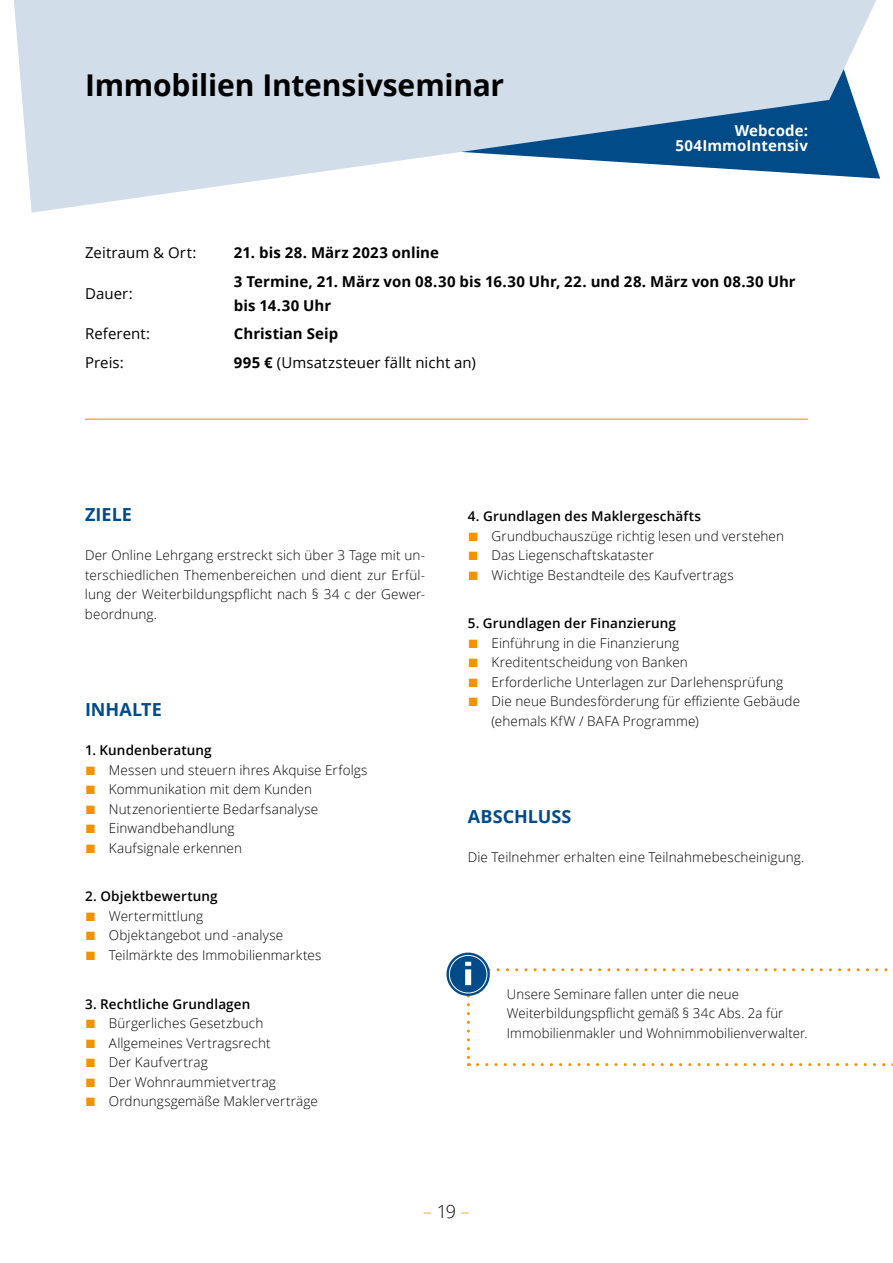
<style>
.page{position:relative;width:893px;height:1263px;background:#fff}
.page>*{position:absolute;margin:0;border:0;box-sizing:border-box;transform-origin:0 0}
.t1{font:700 30px "Open Sans";letter-spacing:-.005em;color:#000}
.t2{font:700 18px "Open Sans";letter-spacing:.005em;color:#004b88}
.t3{font:300 18px "Open Sans";color:#f39200}
.t4{font:700 15px/24px "Open Sans";letter-spacing:.005em;color:#000}
.t5{font:15px "Open Sans";letter-spacing:.005em;color:#000}
.t6{font:700 15px/15px "Open Sans";letter-spacing:.01em;color:#fff;text-align:right}
.t7{font:300 13.5px/19.5px "Open Sans";letter-spacing:.01em;color:#000}
.t8{font:600 13.5px "Open Sans";letter-spacing:.01em;color:#000}
.s1{font-weight:700}
.s2{font-family:"Arial";font-weight:400;font-size:18px;color:#f39200}
.s3{color:#000}
</style>
<div class="page">
<svg style="left:14px;top:0;width:867px;height:213px;fill:#d2ddea"></svg>
<hr style="left:85px;top:419px;width:723px;height:1px;background:#f39200">
<svg style="left:446px;top:952px;width:44px;height:44px"></svg>
<div style="left:449px;top:955px;width:38px;height:38px;border:1px solid #fff;border-radius:50%"></div>
<svg style="left:465px;top:962px;width:428px;height:104px"></svg>
<h1 class="t1" style="left:85px;top:64px;width:421px">Immobilien Intensivseminar</h1>
<p class="t6" style="left:675px;top:123px;width:134px">Webcode:<br>504ImmoIntensiv</p>
<p class="t5" style="left:85px;top:242px;width:113px">Zeitraum &amp; Ort:</p>
<p class="t4" style="left:234px;top:240px;width:207px">21. bis 28. März 2023 online</p>
<p class="t5" style="left:85px;top:283px;width:49px">Dauer:</p>
<p class="t4" style="left:234px;top:269px;width:563px">3 Termine, 21. März von 08.30 bis 16.30 Uhr, 22. und 28. März von 08.30 Uhr bis 14.30 Uhr</p>
<p class="t5" style="left:85px;top:323px;width:67px">Referent:</p>
<p class="t4" style="left:234px;top:321px;width:106px">Christian Seip</p>
<p class="t5" style="left:85px;top:352px;width:40px">Preis:</p>
<p class="t5" style="left:234px;top:352px;width:243px"><span class="s1">995 €</span> (Umsatzsteuer fällt nicht an)</p>
<h2 class="t2" style="left:85px;top:502px;width:48px">ZIELE</h2>
<p class="t7" style="left:85px;top:545px;width:342px;text-align:justify">Der Online Lehrgang erstreckt sich über 3 Tage mit un&shy;terschiedlichen Themenbereichen und dient zur Erfül&shy;lung der Weiterbildungspflicht nach § 34 c der Gewer&shy;beordnung.</p>
<h2 class="t2" style="left:85px;top:697px;width:78px">INHALTE</h2>
<p class="t8" style="left:85px;top:741px;width:128px">1. Kundenberatung</p>
<p class="t7" style="left:85px;top:759px;width:284px"><span class="s2">■</span> Messen und steuern ihres Akquise Erfolgs</p>
<p class="t7" style="left:85px;top:779px;width:228px"><span class="s2">■</span> Kommunikation mit dem Kunden</p>
<p class="t7" style="left:85px;top:798px;width:235px"><span class="s2">■</span> Nutzenorientierte Bedarfsanalyse</p>
<p class="t7" style="left:85px;top:818px;width:151px"><span class="s2">■</span> Einwandbehandlung</p>
<p class="t7" style="left:85px;top:837px;width:158px"><span class="s2">■</span> Kaufsignale erkennen</p>
<p class="t8" style="left:85px;top:887px;width:134px">2. Objektbewertung</p>
<p class="t7" style="left:85px;top:906px;width:120px"><span class="s2">■</span> Wertermittlung</p>
<p class="t7" style="left:85px;top:925px;width:200px"><span class="s2">■</span> Objektangebot und -analyse</p>
<p class="t7" style="left:85px;top:945px;width:238px"><span class="s2">■</span> Teilmärkte des Immobilienmarktes</p>
<p class="t8" style="left:85px;top:994px;width:167px">3. Rechtliche Grundlagen</p>
<p class="t7" style="left:85px;top:1013px;width:180px"><span class="s2">■</span> Bürgerliches Gesetzbuch</p>
<p class="t7" style="left:85px;top:1032px;width:187px"><span class="s2">■</span> Allgemeines Vertragsrecht</p>
<p class="t7" style="left:85px;top:1052px;width:124px"><span class="s2">■</span> Der Kaufvertrag</p>
<p class="t7" style="left:85px;top:1071px;width:192px"><span class="s2">■</span> Der Wohnraummietvertrag</p>
<p class="t7" style="left:85px;top:1091px;width:234px"><span class="s2">■</span> Ordnungsgemäße Maklerverträge</p>
<p class="t8" style="left:468px;top:507px;width:235px">4. Grundlagen des Maklergeschäfts</p>
<p class="t7" style="left:468px;top:525px;width:318px"><span class="s2">■</span> Grundbuchauszüge richtig lesen und verstehen</p>
<p class="t7" style="left:468px;top:545px;width:188px"><span class="s2">■</span> Das Liegenschaftskataster</p>
<p class="t7" style="left:468px;top:564px;width:267px"><span class="s2">■</span> Wichtige Bestandteile des Kaufvertrags</p>
<p class="t8" style="left:468px;top:614px;width:210px">5. Grundlagen der Finanzierung</p>
<p class="t7" style="left:468px;top:633px;width:213px"><span class="s2">■</span> Einführung in die Finanzierung</p>
<p class="t7" style="left:468px;top:652px;width:222px"><span class="s2">■</span> Kreditentscheidung von Banken</p>
<p class="t7" style="left:468px;top:672px;width:317px"><span class="s2">■</span> Erforderliche Unterlagen zur Darlehensprüfung</p>
<p class="t7" style="left:492px;top:691px;width:310px;text-indent:-24px"><span class="s2">■</span> Die neue Bundesförderung für effiziente Gebäude (ehemals KfW / BAFA Programme)</p>
<h2 class="t2" style="left:468px;top:804px;width:105px">ABSCHLUSS</h2>
<p class="t7" style="left:468px;top:847px;width:338px">Die Teilnehmer erhalten eine Teilnahmebescheinigung.</p>
<p class="t7" style="left:507px;top:984px;width:302px">Unsere Seminare fallen unter die neue<br>Weiter-bildungspflicht gemäß § 34c Abs. 2a für<br>Immobilien-makler und Wohnimmobilienverwalter.</p>
<h2 class="t3" style="left:423px;top:1199px;width:48px">–<span class="s3">19</span>–</h2>
</div>
